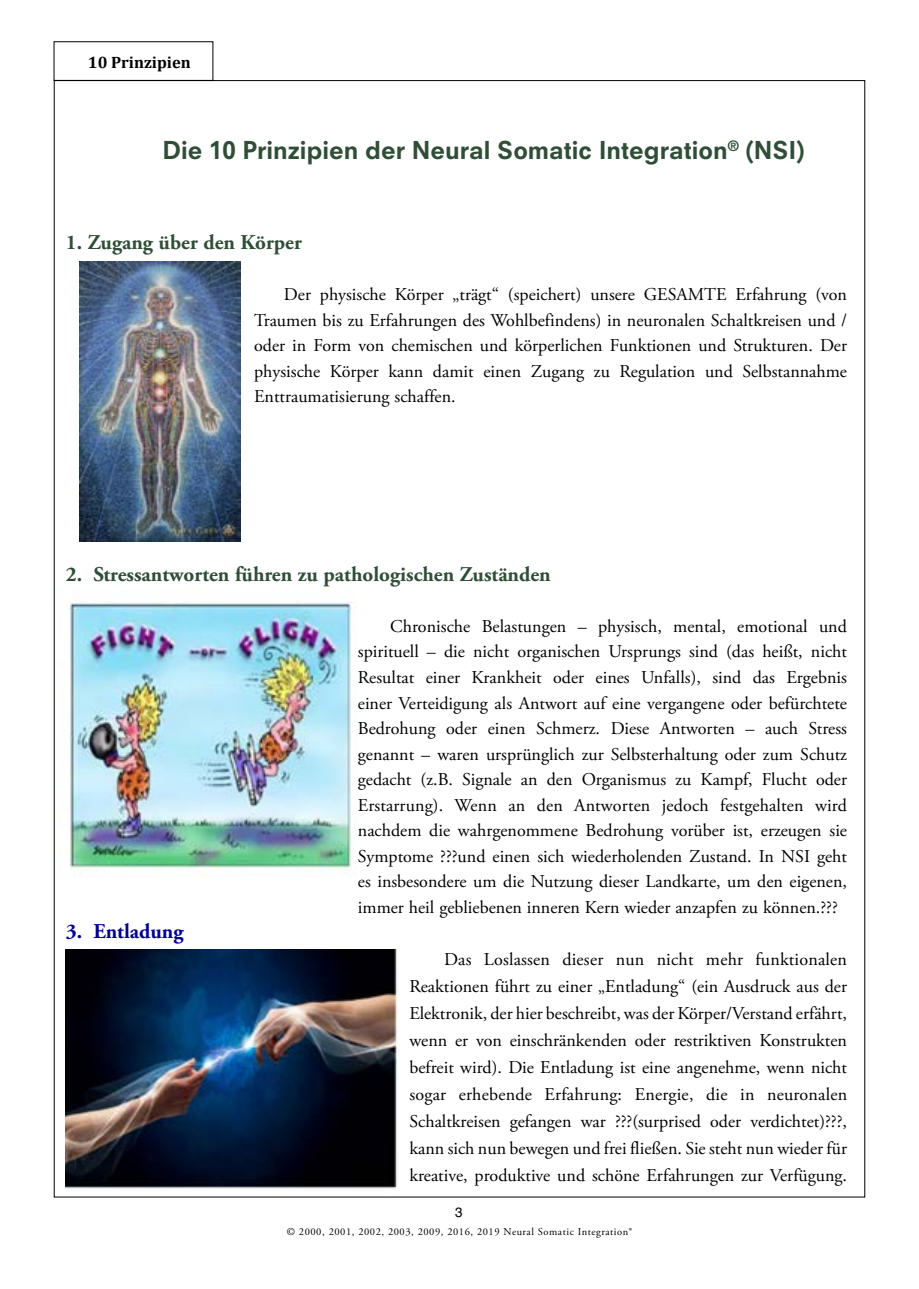
<style>
.page{position:relative;width:919px;height:1289px;background:#fff}
.page>*{position:absolute;margin:0;border:0;box-sizing:border-box;transform-origin:0 0}
.t1{font:800 24px "Neuzeit S";color:#304e37}
.t2{font:700 21px "Adobe Garamond Pro";color:#304e37}
.t3{font:700 21px "Adobe Garamond Pro";color:#000093}
.t4{font:18px/25.5px "Adobe Garamond Pro";color:#000;text-align:justify}
.t5{font:700 16.5px "Cambria";color:#000}
.t6{font:13.5px "Helvetica";color:#000}
.t7{font:10.5px "Adobe Garamond Pro";letter-spacing:.05em;color:#000}
</style>
<div class="page">
<div style="left:54px;top:42px;width:159px;height:39px;border:1px solid #000"></div>
<img style="left:79px;top:262px;width:162px;height:280px">
<img style="left:69px;top:602px;width:284px;height:275px">
<img style="left:66px;top:949px;width:333px;height:240px">
<p class="t5" style="left:88px;top:51px;width:104px">10 Prinzipien</p>
<h1 class="t1" style="left:162px;top:136px;width:643px">Die 10 Prinzipien der Neural Somatic Integration<sup>®</sup> (NSI)</h1>
<p class="t2" style="left:66px;top:230px;width:237px">1. Zugang über den Körper</p>
<p class="t4" style="left:254px;top:282px;width:594px;text-indent:30px">Der physische Körper „trägt“ (speichert) unsere GESAMTE Erfahrung (von Traumen bis zu Erfahrungen des Wohlbefindens) in neuronalen Schaltkreisen und / oder in Form von chemischen und körperlichen Funktionen und Strukturen. Der physische Körper kann damit einen Zugang zu Regulation und Selbstannahme Enttraumatisierung schaffen.</p>
<p class="t2" style="left:66px;top:562px;width:486px">2. Stressantworten führen zu pathologischen Zuständen</p>
<p class="t4" style="left:358px;top:614px;width:490px;text-indent:32px">Chronische Belastungen – physisch, mental, emotional und spirituell – die nicht organischen Ursprungs sind (das heißt, nicht Resultat einer Krankheit oder eines Unfalls), sind das Ergebnis einer Verteidigung als Antwort auf eine vergangene oder befürchtete Bedrohung oder einen Schmerz. Diese Antworten – auch Stress genannt – waren ursprünglich zur Selbsterhaltung oder zum Schutz gedacht (z.B. Signale an den Organismus zu Kampf, Flucht oder Erstarrung). Wenn an den Antworten jedoch festgehalten wird nachdem die wahrgenommene Bedrohung vorüber ist, erzeugen sie Symptome ???und einen sich wiederholenden Zustand. In NSI geht es insbesondere um die Nutzung dieser Landkarte, um den eigenen, immer heil gebliebenen inneren Kern wieder anzapfen zu können.???</p>
<p class="t3" style="left:66px;top:919px;width:119px">3. Entladung</p>
<p class="t4" style="left:409px;top:946px;width:439px;line-height:27px;text-indent:35px">Das Loslassen dieser nun nicht mehr funktionalen Reaktionen führt zu einer „Entladung“ (ein Ausdruck aus der Elektronik, der hier beschreibt, was der Körper/Verstand erfährt, wenn er von einschränkenden oder restriktiven Konstrukten befreit wird). Die Entladung ist eine angenehme, wenn nicht sogar erhebende Erfahrung: Energie, die in neuronalen Schaltkreisen gefangen war ???(surprised oder verdichtet)???, kann sich nun bewegen und frei fließen. Sie steht nun wieder für kreative, produktive und schöne Erfahrungen zur Verfügung.</p>
<p class="t6" style="left:455px;top:1201px;width:9px">3</p>
<p class="t7" style="left:287px;top:1225px;width:347px">© 2000, 2001, 2002, 2003, 2009, 2016, 2019 Neural Somatic Integration®</p>
</div>
